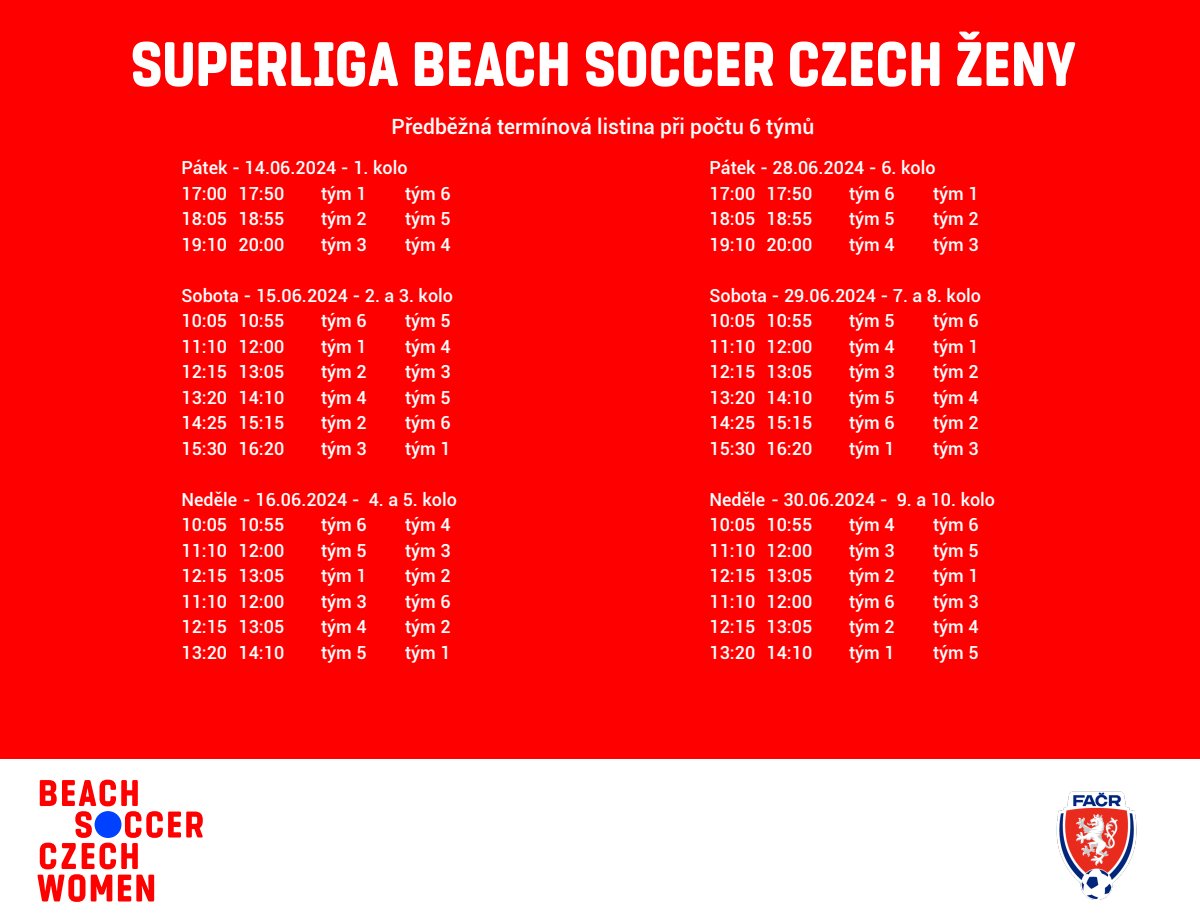
<style>
.page{position:relative;width:1200px;height:915px;background:#f00}
.page>*{position:absolute;margin:0;border:0;box-sizing:border-box;transform-origin:0 0}
.t1{font:63px "BC Dres Four";color:#fff}
.t2{font:500 21px "Roboto";color:#fff}
.t3{font:500 18px/25.5px "Roboto";color:#fff}
</style>
<div class="page">
<div style="left:0;top:759px;width:1200px;height:156px;background:#fff"></div>
<svg style="left:37px;top:780px;width:166px;height:122px"></svg>
<h1 class="t1" style="left:130px;top:29px;width:947px">SUPERLIGA BEACH SOCCER CZECH ŽENY</h1>
<p class="t2" style="left:392px;top:112px;width:424px">Předběžná termínová listina při počtu 6 týmů</p>
<p class="t3" style="left:182px;top:154px;width:228px">Pátek - 14.06.2024 - 1. kolo<br>17:00 17:50</p>
<p class="t3" style="left:321px;top:180px;width:47px">tým 1</p>
<p class="t3" style="left:405px;top:180px;width:47px">tým 6</p>
<p class="t3" style="left:710px;top:154px;width:228px">Pátek - 28.06.2024 - 6. kolo<br>17:00 17:50</p>
<p class="t3" style="left:849px;top:180px;width:47px">tým 6</p>
<p class="t3" style="left:933px;top:180px;width:47px">tým 1</p>
<p class="t3" style="left:182px;top:205px;width:104px">18:05 18:55</p>
<p class="t3" style="left:321px;top:205px;width:47px">tým 2</p>
<p class="t3" style="left:405px;top:205px;width:47px">tým 5</p>
<p class="t3" style="left:182px;top:231px;width:104px">19:10 20:00</p>
<p class="t3" style="left:321px;top:231px;width:47px">tým 3</p>
<p class="t3" style="left:405px;top:231px;width:47px">tým 4</p>
<p class="t3" style="left:182px;top:282px;width:273px">Sobota - 15.06.2024 - 2. a 3. kolo<br>10:05 10:55</p>
<p class="t3" style="left:321px;top:307px;width:47px">tým 6</p>
<p class="t3" style="left:405px;top:307px;width:47px">tým 5</p>
<p class="t3" style="left:710px;top:205px;width:104px">18:05 18:55</p>
<p class="t3" style="left:849px;top:205px;width:47px">tým 5</p>
<p class="t3" style="left:933px;top:205px;width:47px">tým 2</p>
<p class="t3" style="left:710px;top:231px;width:104px">19:10 20:00</p>
<p class="t3" style="left:849px;top:231px;width:47px">tým 4</p>
<p class="t3" style="left:933px;top:231px;width:47px">tým 3</p>
<p class="t3" style="left:710px;top:282px;width:273px">Sobota - 29.06.2024 - 7. a 8. kolo<br>10:05 10:55</p>
<p class="t3" style="left:849px;top:307px;width:47px">tým 5</p>
<p class="t3" style="left:933px;top:307px;width:47px">tým 6</p>
<p class="t3" style="left:182px;top:333px;width:104px">11:10 12:00</p>
<p class="t3" style="left:321px;top:333px;width:47px">tým 1</p>
<p class="t3" style="left:405px;top:333px;width:47px">tým 4</p>
<p class="t3" style="left:182px;top:358px;width:104px">12:15 13:05</p>
<p class="t3" style="left:321px;top:358px;width:47px">tým 2</p>
<p class="t3" style="left:405px;top:358px;width:47px">tým 3</p>
<p class="t3" style="left:182px;top:384px;width:104px">13:20 14:10</p>
<p class="t3" style="left:321px;top:384px;width:47px">tým 4</p>
<p class="t3" style="left:405px;top:384px;width:47px">tým 5</p>
<p class="t3" style="left:182px;top:409px;width:104px">14:25 15:15</p>
<p class="t3" style="left:321px;top:409px;width:47px">tým 2</p>
<p class="t3" style="left:405px;top:409px;width:47px">tým 6</p>
<p class="t3" style="left:182px;top:435px;width:104px">15:30 16:20</p>
<p class="t3" style="left:321px;top:435px;width:47px">tým 3</p>
<p class="t3" style="left:405px;top:435px;width:47px">tým 1</p>
<p class="t3" style="left:182px;top:486px;width:277px">Neděle - 16.06.2024 - 4. a 5. kolo<br>10:05 10:55</p>
<p class="t3" style="left:321px;top:511px;width:47px">tým 6</p>
<p class="t3" style="left:405px;top:511px;width:47px">tým 4</p>
<p class="t3" style="left:710px;top:333px;width:104px">11:10 12:00</p>
<p class="t3" style="left:849px;top:333px;width:47px">tým 4</p>
<p class="t3" style="left:933px;top:333px;width:47px">tým 1</p>
<p class="t3" style="left:710px;top:358px;width:104px">12:15 13:05</p>
<p class="t3" style="left:849px;top:358px;width:47px">tým 3</p>
<p class="t3" style="left:933px;top:358px;width:47px">tým 2</p>
<p class="t3" style="left:710px;top:384px;width:104px">13:20 14:10</p>
<p class="t3" style="left:849px;top:384px;width:47px">tým 5</p>
<p class="t3" style="left:933px;top:384px;width:47px">tým 4</p>
<p class="t3" style="left:710px;top:409px;width:104px">14:25 15:15</p>
<p class="t3" style="left:849px;top:409px;width:47px">tým 6</p>
<p class="t3" style="left:933px;top:409px;width:47px">tým 2</p>
<p class="t3" style="left:710px;top:435px;width:104px">15:30 16:20</p>
<p class="t3" style="left:849px;top:435px;width:47px">tým 1</p>
<p class="t3" style="left:933px;top:435px;width:47px">tým 3</p>
<p class="t3" style="left:710px;top:486px;width:287px">Neděle - 30.06.2024 - 9. a 10. kolo<br>10:05 10:55</p>
<p class="t3" style="left:849px;top:511px;width:47px">tým 4</p>
<p class="t3" style="left:933px;top:511px;width:47px">tým 6</p>
<p class="t3" style="left:182px;top:537px;width:104px">11:10 12:00</p>
<p class="t3" style="left:321px;top:537px;width:47px">tým 5</p>
<p class="t3" style="left:405px;top:537px;width:47px">tým 3</p>
<p class="t3" style="left:182px;top:562px;width:104px">12:15 13:05</p>
<p class="t3" style="left:321px;top:562px;width:47px">tým 1</p>
<p class="t3" style="left:405px;top:562px;width:47px">tým 2</p>
<p class="t3" style="left:182px;top:588px;width:104px">11:10 12:00</p>
<p class="t3" style="left:321px;top:588px;width:47px">tým 3</p>
<p class="t3" style="left:405px;top:588px;width:47px">tým 6</p>
<p class="t3" style="left:182px;top:613px;width:104px">12:15 13:05</p>
<p class="t3" style="left:321px;top:613px;width:47px">tým 4</p>
<p class="t3" style="left:405px;top:613px;width:47px">tým 2</p>
<p class="t3" style="left:182px;top:639px;width:104px">13:20 14:10</p>
<p class="t3" style="left:321px;top:639px;width:47px">tým 5</p>
<p class="t3" style="left:405px;top:639px;width:47px">tým 1</p>
<p class="t3" style="left:710px;top:537px;width:104px">11:10 12:00</p>
<p class="t3" style="left:849px;top:537px;width:47px">tým 3</p>
<p class="t3" style="left:933px;top:537px;width:47px">tým 5</p>
<p class="t3" style="left:710px;top:562px;width:104px">12:15 13:05</p>
<p class="t3" style="left:849px;top:562px;width:47px">tým 2</p>
<p class="t3" style="left:933px;top:562px;width:47px">tým 1</p>
<p class="t3" style="left:710px;top:588px;width:104px">11:10 12:00</p>
<p class="t3" style="left:849px;top:588px;width:47px">tým 6</p>
<p class="t3" style="left:933px;top:588px;width:47px">tým 3</p>
<p class="t3" style="left:710px;top:613px;width:104px">12:15 13:05</p>
<p class="t3" style="left:849px;top:613px;width:47px">tým 2</p>
<p class="t3" style="left:933px;top:613px;width:47px">tým 4</p>
<p class="t3" style="left:710px;top:639px;width:104px">13:20 14:10</p>
<p class="t3" style="left:849px;top:639px;width:47px">tým 1</p>
<p class="t3" style="left:933px;top:639px;width:47px">tým 5</p>
</div>
